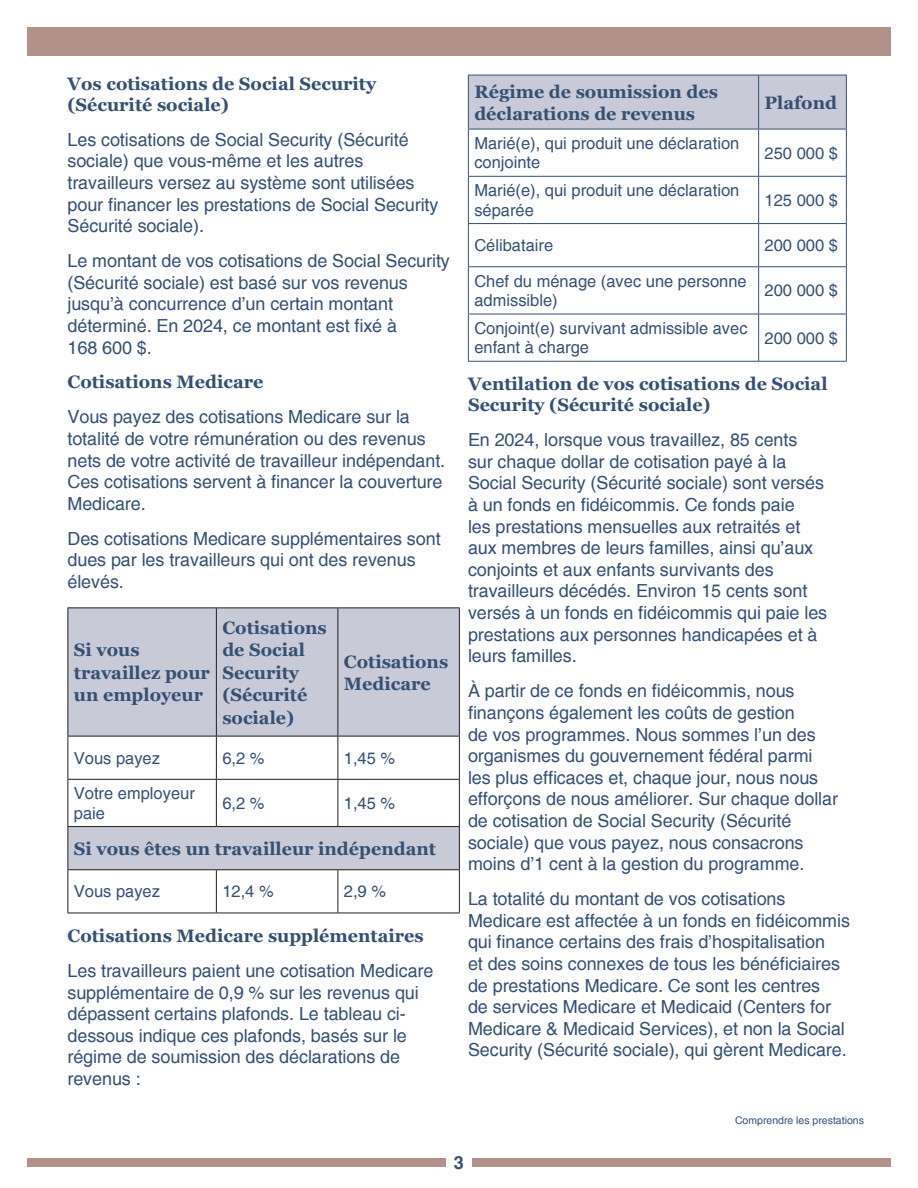
<style>
.page{position:relative;width:918px;height:1188px;background:#fff}
.page>*{position:absolute;margin:0;border:0;box-sizing:border-box;transform-origin:0 0}
.t1{font:18px/21.6px "Helvetica";letter-spacing:-.005em;color:#355073}
.t2{font:700 18px/22.5px "Georgia";color:#355073}
.t3{font:700 18px "Helvetica";color:#355073}
.t4{font:16.5px/19.5px "Helvetica";color:#355073}
.t5{font:10.5px "Helvetica";color:#355073}
</style>
<div class="page">
<div style="left:27px;top:1159px;width:419px;height:8px;background:#b19189"></div>
<div style="left:472px;top:1159px;width:419px;height:8px;background:#b19189"></div>
<div style="left:27px;top:27px;width:864px;height:28px;background:#b19189"></div>
<div style="left:69px;top:608px;width:390px;height:128px;background:#c8cad7"></div>
<div style="left:68px;top:827px;width:391px;height:43px;background:#c8cad7"></div>
<hr style="left:68px;top:607px;width:148px;height:1px;background:#231f20">
<hr style="left:68px;top:608px;width:1px;height:128px;background:#231f20">
<hr style="left:216px;top:607px;width:122px;height:1px;background:#231f20">
<hr style="left:216px;top:608px;width:1px;height:128px;background:#231f20">
<hr style="left:338px;top:607px;width:122px;height:1px;background:#231f20">
<hr style="left:338px;top:608px;width:1px;height:128px;background:#231f20">
<hr style="left:459px;top:608px;width:1px;height:128px;background:#231f20">
<hr style="left:68px;top:736px;width:148px;height:1px;background:#231f20">
<hr style="left:68px;top:736px;width:1px;height:43px;background:#231f20">
<hr style="left:216px;top:736px;width:122px;height:1px;background:#231f20">
<hr style="left:216px;top:736px;width:1px;height:43px;background:#231f20">
<hr style="left:338px;top:736px;width:122px;height:1px;background:#231f20">
<hr style="left:338px;top:736px;width:1px;height:43px;background:#231f20">
<hr style="left:459px;top:736px;width:1px;height:43px;background:#231f20">
<hr style="left:68px;top:779px;width:148px;height:1px;background:#231f20">
<hr style="left:68px;top:780px;width:1px;height:46px;background:#231f20">
<hr style="left:216px;top:779px;width:122px;height:1px;background:#231f20">
<hr style="left:216px;top:780px;width:1px;height:46px;background:#231f20">
<hr style="left:338px;top:779px;width:122px;height:1px;background:#231f20">
<hr style="left:338px;top:780px;width:1px;height:46px;background:#231f20">
<hr style="left:459px;top:780px;width:1px;height:46px;background:#231f20">
<hr style="left:68px;top:826px;width:148px;height:1px;background:#231f20">
<hr style="left:68px;top:827px;width:1px;height:42px;background:#231f20">
<hr style="left:216px;top:826px;width:122px;height:1px;background:#231f20">
<hr style="left:338px;top:826px;width:122px;height:1px;background:#231f20">
<hr style="left:459px;top:827px;width:1px;height:42px;background:#231f20">
<hr style="left:68px;top:869px;width:148px;height:1px;background:#231f20">
<hr style="left:68px;top:870px;width:1px;height:43px;background:#231f20">
<hr style="left:216px;top:869px;width:122px;height:1px;background:#231f20">
<hr style="left:216px;top:870px;width:1px;height:43px;background:#231f20">
<hr style="left:338px;top:869px;width:122px;height:1px;background:#231f20">
<hr style="left:338px;top:870px;width:1px;height:43px;background:#231f20">
<hr style="left:459px;top:870px;width:1px;height:43px;background:#231f20">
<hr style="left:68px;top:913px;width:148px;height:1px;background:#231f20">
<hr style="left:216px;top:913px;width:122px;height:1px;background:#231f20">
<hr style="left:338px;top:913px;width:122px;height:1px;background:#231f20">
<div style="left:469px;top:76px;width:377px;height:53px;background:#c8cad7"></div>
<hr style="left:468px;top:75px;width:291px;height:1px;background:#355073">
<hr style="left:468px;top:75px;width:1px;height:54px;background:#355073">
<hr style="left:759px;top:75px;width:88px;height:1px;background:#355073">
<hr style="left:758px;top:75px;width:1px;height:54px;background:#355073">
<hr style="left:846px;top:75px;width:1px;height:54px;background:#355073">
<hr style="left:468px;top:129px;width:291px;height:1px;background:#355073">
<hr style="left:468px;top:129px;width:1px;height:47px;background:#355073">
<hr style="left:759px;top:129px;width:88px;height:1px;background:#355073">
<hr style="left:758px;top:129px;width:1px;height:47px;background:#355073">
<hr style="left:846px;top:129px;width:1px;height:47px;background:#355073">
<hr style="left:468px;top:176px;width:291px;height:1px;background:#355073">
<hr style="left:468px;top:177px;width:1px;height:46px;background:#355073">
<hr style="left:759px;top:176px;width:88px;height:1px;background:#355073">
<hr style="left:758px;top:177px;width:1px;height:46px;background:#355073">
<hr style="left:846px;top:177px;width:1px;height:46px;background:#355073">
<hr style="left:468px;top:223px;width:291px;height:1px;background:#355073">
<hr style="left:468px;top:224px;width:1px;height:42px;background:#355073">
<hr style="left:759px;top:223px;width:88px;height:1px;background:#355073">
<hr style="left:758px;top:224px;width:1px;height:42px;background:#355073">
<hr style="left:846px;top:224px;width:1px;height:42px;background:#355073">
<hr style="left:468px;top:266px;width:291px;height:1px;background:#355073">
<hr style="left:468px;top:267px;width:1px;height:47px;background:#355073">
<hr style="left:759px;top:266px;width:88px;height:1px;background:#355073">
<hr style="left:758px;top:267px;width:1px;height:47px;background:#355073">
<hr style="left:846px;top:267px;width:1px;height:47px;background:#355073">
<hr style="left:468px;top:314px;width:291px;height:1px;background:#355073">
<hr style="left:468px;top:314px;width:1px;height:47px;background:#355073">
<hr style="left:759px;top:314px;width:88px;height:1px;background:#355073">
<hr style="left:758px;top:314px;width:1px;height:47px;background:#355073">
<hr style="left:846px;top:314px;width:1px;height:47px;background:#355073">
<hr style="left:468px;top:361px;width:291px;height:1px;background:#355073">
<hr style="left:759px;top:361px;width:88px;height:1px;background:#355073">
<h2 class="t2" style="left:68px;top:73px;width:310px;line-height:21px">Vos cotisations de Social Security (Sécurité sociale)</h2>
<p class="t1" style="left:68px;top:129px;width:373px">Les cotisations de Social Security (Sécurité sociale) que vous-même et les autres travailleurs versez au système sont utilisées pour financer les prestations de Social Security Sécurité sociale).</p>
<p class="t1" style="left:68px;top:251px;width:384px">Le montant de vos cotisations de Social Security (Sécurité sociale) est basé sur vos revenus jusqu’à concurrence d’un certain montant déterminé. En 2024, ce montant est fixé à<br>168 600 $.</p>
<h2 class="t2" style="left:68px;top:371px;width:197px">Cotisations Medicare</h2>
<p class="t1" style="left:68px;top:407px;width:379px">Vous payez des cotisations Medicare sur la totalité de votre rémunération ou des revenus nets de votre activité de travailleur indépendant.<br>Ces cotisations servent à financer la couverture Medicare.</p>
<p class="t1" style="left:68px;top:528px;width:375px">Des cotisations Medicare supplémentaires sont dues par les travailleurs qui ont des revenus élevés.</p>
<p class="t2" style="left:74px;top:639px;width:138px">Si vous travaillez pour un employeur</p>
<p class="t2" style="left:222px;top:616px;width:106px">Cotisations de Social<br>Security (Sécurité sociale)</p>
<p class="t2" style="left:344px;top:650px;width:106px">Cotisations<br>Medicare</p>
<p class="t4" style="left:74px;top:749px;width:88px">Vous payez</p>
<p class="t4" style="left:222px;top:749px;width:44px">6,2 %</p>
<p class="t4" style="left:344px;top:749px;width:53px">1,45 %</p>
<p class="t4" style="left:74px;top:784px;width:123px">Votre employeur paie</p>
<p class="t4" style="left:222px;top:794px;width:44px">6,2 %</p>
<p class="t4" style="left:344px;top:794px;width:53px">1,45 %</p>
<p class="t2" style="left:74px;top:838px;width:364px">Si vous êtes un travailleur indépendant</p>
<p class="t4" style="left:74px;top:882px;width:88px">Vous payez</p>
<p class="t4" style="left:222px;top:882px;width:53px">12,4 %</p>
<p class="t4" style="left:344px;top:882px;width:44px">2,9 %</p>
<h2 class="t2" style="left:68px;top:924px;width:358px">Cotisations Medicare supplémentaires</h2>
<p class="t1" style="left:68px;top:960px;width:368px">Les travailleurs paient une cotisation Medicare supplémentaire de 0,9 % sur les revenus qui dépassent certains plafonds. Le tableau ci&shy;dessous indique ces plafonds, basés sur le régime de soumission des déclarations de revenus :</p>
<p class="t2" style="left:474px;top:80px;width:245px">Régime de soumission des déclarations de revenus</p>
<p class="t2" style="left:765px;top:91px;width:74px">Plafond</p>
<p class="t4" style="left:474px;top:134px;width:267px">Marié(e), qui produit une déclaration conjointe</p>
<p class="t4" style="left:765px;top:144px;width:75px">250 000 $</p>
<p class="t4" style="left:474px;top:181px;width:267px">Marié(e), qui produit une déclaration séparée</p>
<p class="t4" style="left:765px;top:191px;width:75px">125 000 $</p>
<p class="t4" style="left:474px;top:236px;width:80px">Célibataire</p>
<p class="t4" style="left:765px;top:236px;width:75px">200 000 $</p>
<p class="t4" style="left:474px;top:272px;width:274px">Chef du ménage (avec une personne admissible)</p>
<p class="t4" style="left:765px;top:281px;width:75px">200 000 $</p>
<p class="t4" style="left:474px;top:319px;width:275px">Conjoint(e) survivant admissible avec enfant à charge</p>
<p class="t4" style="left:765px;top:329px;width:75px">200 000 $</p>
<h2 class="t2" style="left:468px;top:373px;width:361px;line-height:21px">Ventilation de vos cotisations de Social<br>Security (Sécurité sociale)</h2>
<p class="t1" style="left:468px;top:430px;width:361px">En 2024, lorsque vous travaillez, 85 cents<br>sur chaque dollar de cotisation payé à la Social Security (Sécurité sociale) sont versés à un fonds en fidéicommis. Ce fonds paie<br>les prestations mensuelles aux retraités et aux membres de leurs familles, ainsi qu’aux conjoints et aux enfants survivants des travailleurs décédés. Environ 15 cents sont versés à un fonds en fidéicommis qui paie les prestations aux personnes handicapées et à leurs familles.</p>
<p class="t1" style="left:468px;top:681px;width:372px">À partir de ce fonds en fidéicommis, nous finançons également les coûts de gestion<br>de vos programmes. Nous sommes l’un des organismes du gouvernement fédéral parmi les plus efficaces et, chaque jour, nous nous efforçons de nous améliorer. Sur chaque dollar de cotisation de Social Security (Sécurité sociale) que vous payez, nous consacrons moins d’1 cent à la gestion du programme.</p>
<p class="t1" style="left:468px;top:889px;width:384px">La totalité du montant de vos cotisations Medicare est affectée à un fonds en fidéicommis qui finance certains des frais d’hospitalisation<br>et des soins connexes de tous les bénéficiaires de prestations Medicare. Ce sont les centres<br>de services Medicare et Medicaid (Centers for Medicare &amp; Medicaid Services), et non la Social Security (Sécurité sociale), qui gèrent Medicare.</p>
<p class="t5" style="left:735px;top:1115px;width:130px">Comprendre les prestations</p>
<p class="t3" style="left:454px;top:1152px;width:12px">3</p>
</div>
